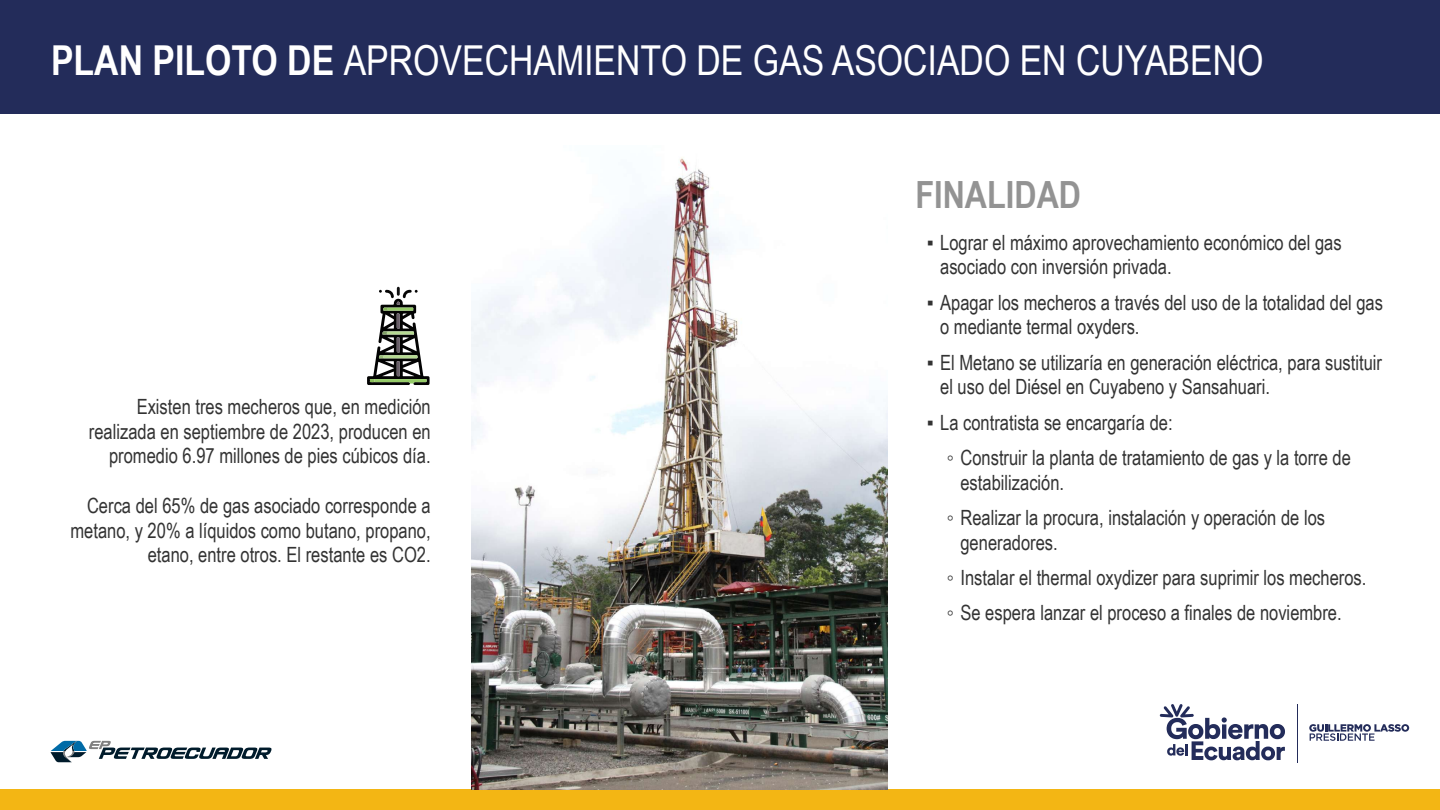
<style>
.page{position:relative;width:1440px;height:810px;background:#fff}
.page>*{position:absolute;margin:0;border:0;box-sizing:border-box;transform-origin:0 0}
.t1{font:41.25px "Arial Narrow";color:#fff}
.t2{font:700 37.5px "Arial Narrow";color:#939393}
.t3{font:21px/24.8px "Arial Narrow";color:#333;scale:.96 1}
.s1{font-weight:700}
</style>
<div class="page">
<div style="left:0;top:0;width:1440px;height:113px;background:#232c5a"></div>
<svg style="left:51px;top:741px;width:221px;height:21px"></svg>
<div style="left:0;top:789px;width:1440px;height:21px;background:#f3b614"></div>
<hr style="left:1297px;top:704px;width:1px;height:58px;background:#232c5a">
<svg style="left:1160px;top:704px;width:125px;height:56px"></svg>
<svg style="left:1309px;top:724px;width:100px;height:17px"></svg>
<img style="left:472px;top:157px;width:416px;height:632px">
<svg style="left:367px;top:287px;width:63px;height:98px"></svg>
<h1 class="t1" style="left:51px;top:30px;width:1214px"><span class="s1">PLAN PILOTO DE</span> APROVECHAMIENTO DE GAS ASOCIADO EN CUYABENO</h1>
<p class="t3" style="left:89px;top:393px;width:358px;text-align:right">Existen tres mecheros que, en medición realizada en septiembre de 2023, producen en promedio 6.97 millones de pies cúbicos día.</p>
<p class="t3" style="left:70px;top:492px;width:377px;text-align:right">Cerca del 65% de gas asociado corresponde a metano, y 20% a líquidos como butano, propano, etano, entre otros. El restante es CO2.</p>
<h2 class="t2" style="left:915px;top:167px;width:167px">FINALIDAD</h2>
<p class="t3" style="left:940px;top:229px;width:420px;text-indent:-14px">▪ Lograr el máximo aprovechamiento económico del gas asociado con inversión privada.</p>
<p class="t3" style="left:940px;top:289px;width:463px;text-indent:-14px">▪ Apagar los mecheros a través del uso de la totalidad del gas o mediante termal oxyders.</p>
<p class="t3" style="left:940px;top:349px;width:462px;text-indent:-14px">▪ El Metano se utilizaría en generación eléctrica, para sustituir el uso del Diésel en Cuyabeno y Sansahuari.</p>
<p class="t3" style="left:947px;top:404px;width:422px;line-height:35.2px;text-indent:-20px">▪ La contratista se encargaría de:<br>◦ Construir la planta de tratamiento de gas y la torre de</p>
<p class="t3" style="left:947px;top:464px;width:396px;line-height:35.2px;text-indent:14px">estabilización.<br>◦ Realizar la procura, instalación y operación de los</p>
<p class="t3" style="left:947px;top:524px;width:439px;line-height:35.2px;text-indent:14px">generadores.<br>◦ Instalar el thermal oxydizer para suprimir los mecheros. ◦ Se espera lanzar el proceso a finales de noviembre.</p>
</div>
